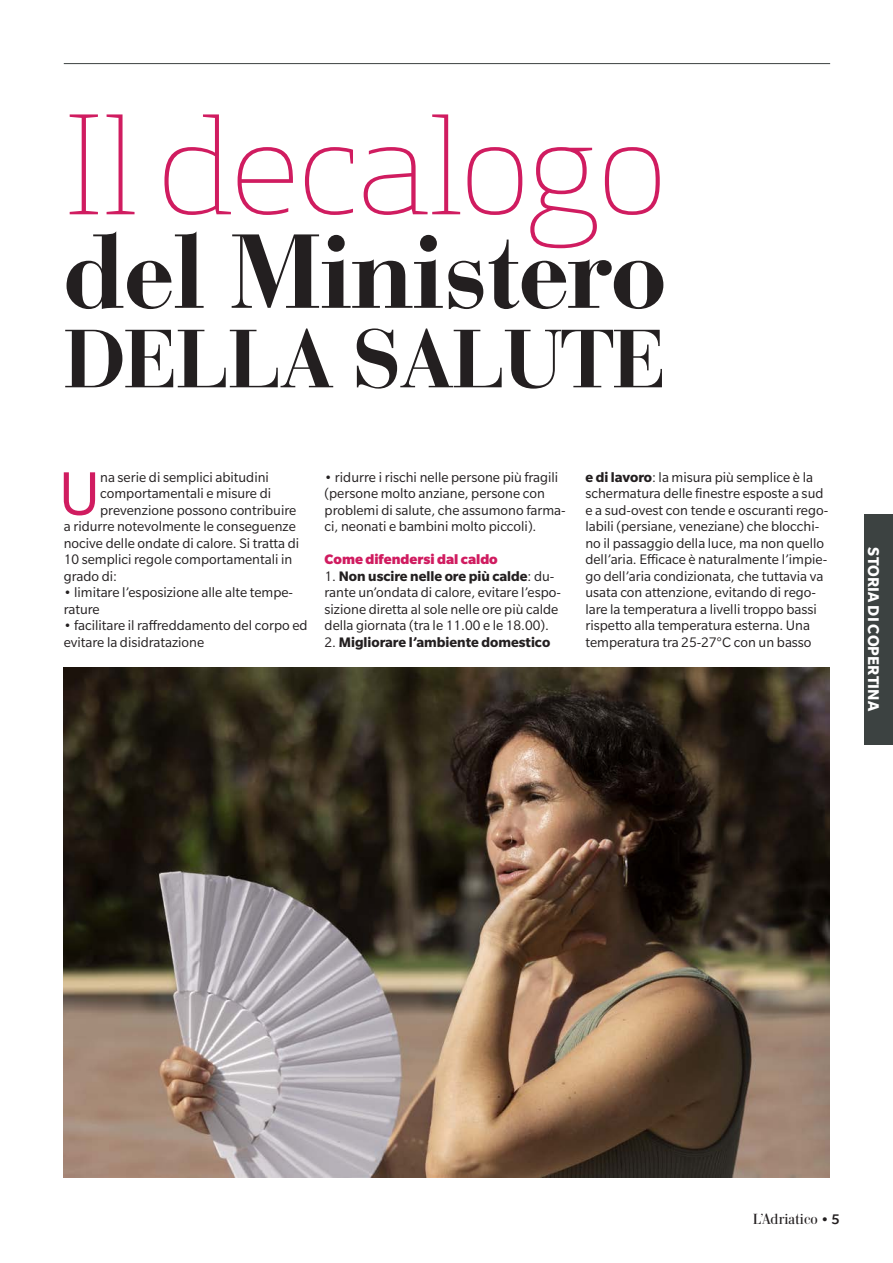
<style>
.page{position:relative;width:893px;height:1263px;background:#fff}
.page>*{position:absolute;margin:0;border:0;box-sizing:border-box;transform-origin:0 0}
.t1{font:300 133.2px "Apex Serif";letter-spacing:-.03em;color:#d01c60}
.t2{font:700 104.1px "Bauer Bodoni Std";letter-spacing:-.03em;color:#231f20}
.t3{font:700 81.75px "Bauer Bodoni Std";letter-spacing:-.03em;color:#231f20}
.t4{font:66.9px "Slate Pro";color:#d01c60}
.t5{font:700 16.8px "Slate";letter-spacing:.01em;color:#fff}
.t6{font:15px/16.5px "Slate Pro";color:#231f20}
.t7{font:700 15px "Slate Pro";color:#231f20}
.t8{font:900 15px "Slate Pro";color:#d01c60}
.t9{font:15px "Carmen";color:#231f20}
.s1{font-weight:700}
.s2{font-weight:400}
.s3{font-family:"Slate";font-weight:500}
</style>
<div class="page">
<hr style="left:64px;top:63px;width:766px;height:1px;background:#3c4241">
<div style="left:864px;top:514px;width:29px;height:231px;background:#3c4241"></div>
<img style="left:64px;top:668px;width:765px;height:510px">
<h1 class="t1" style="left:62px;top:80px;width:606px">Il decalogo</h1>
<h2 class="t2" style="left:62px;top:209px;width:607px">del Ministero</h2>
<h3 class="t3" style="left:62px;top:310px;width:606px">DELLA SALUTE</h3>
<h3 class="t4" style="left:59px;top:459px;width:43px">U</h3>
<p class="t6" style="left:100px;top:469px;width:170px">na serie di semplici abitudini</p>
<p class="t6" style="left:100px;top:485px;width:172px">comportamentali e misure di</p>
<p class="t6" style="left:100px;top:502px;width:198px">prevenzione possono contribuire</p>
<p class="t6" style="left:64px;top:518px;width:234px">a ridurre notevolmente le conseguenze</p>
<p class="t6" style="left:64px;top:535px;width:237px">nocive delle ondate di calore. Si tratta di</p>
<p class="t6" style="left:64px;top:551px;width:230px">10 semplici regole comportamentali in</p>
<p class="t6" style="left:64px;top:568px;width:55px">grado di:</p>
<p class="t6" style="left:64px;top:584px;width:231px">• limitare l’esposizione alle alte tempe&shy;rature</p>
<p class="t6" style="left:64px;top:617px;width:245px">• facilitare il raffreddamento del corpo ed evitare la disidratazione</p>
<p class="t6" style="left:325px;top:469px;width:243px">• ridurre i rischi nelle persone più fragili (persone molto anziane, persone con problemi di salute, che assumono farma&shy;ci, neonati e bambini molto piccoli).</p>
<p class="t8" style="left:325px;top:551px;width:175px">Come difendersi dal caldo</p>
<p class="t6" style="left:325px;top:568px;width:238px">1. <span class="s1">Non uscire nelle ore più calde</span>: du&shy;rante un’ondata di calore, evitare l’espo&shy;sizione diretta al sole nelle ore più calde della giornata (tra le 11.00 e le 18.00).</p>
<p class="t7" style="left:325px;top:634px;width:227px"><span class="s2">2.</span> Migliorare l’ambiente domestico</p>
<p class="t6" style="left:585px;top:469px;width:244px"><span class="s1">e di lavoro</span>: la misura più semplice è la schermatura delle finestre esposte a sud e a sud-ovest con tende e oscuranti rego&shy;labili (persiane, veneziane) che blocchi&shy;no il passaggio della luce, ma non quello dell’aria. Efficace è naturalmente l’impie&shy;go dell’aria condizionata, che tuttavia va usata con attenzione, evitando di rego&shy;lare la temperatura a livelli troppo bassi rispetto alla temperatura esterna. Una temperatura tra 25-27°C con un basso</p>
<p class="t5" style="left:883px;top:547px;width:166px;rotate:90deg">STORIA DI COPERTINA</p>
<p class="t9" style="left:753px;top:1209px;width:88px">L’Adriatico <span class="s3">• 5</span></p>
</div>
